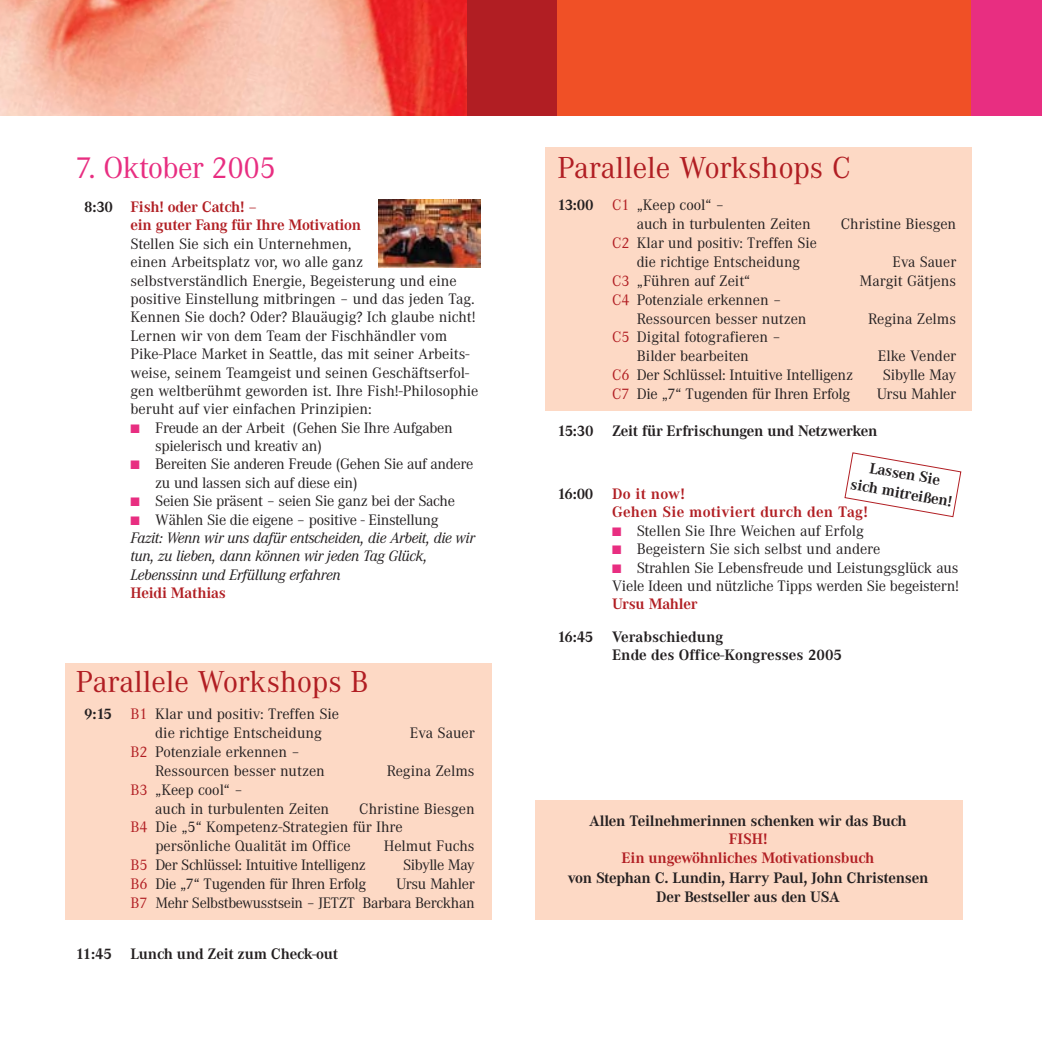
<style>
.page{position:relative;width:1042px;height:1042px;background:#fff}
.page>*{position:absolute;margin:0;border:0;box-sizing:border-box;transform-origin:0 0}
.t1{font:31.5px "Corporate A";color:#b11e23}
.t2{font:31.5px "Corporate A";letter-spacing:-.015em;color:#e82e81}
.t3{font:15.75px/18.4px "Corporate A";color:#231f20}
.t4{font:15.75px/18.4px "Corporate A";letter-spacing:-.02em;color:#231f20}
.t5{font:700 15.75px/19.2px "Corporate A";letter-spacing:-.015em;color:#231f20;text-align:center}
.t6{font:italic 15.75px/18.4px "Corporate A";letter-spacing:-.02em;color:#231f20}
.t7{font:700 15.75px/18.4px "Corporate A";letter-spacing:-.015em;color:#b11e23}
.t8{font:15.75px "Corporate A";letter-spacing:-.025em;color:#231f20}
.t9{font:700 15.75px/18.4px "Corporate A";letter-spacing:.015em;color:#b11e23}
.s1{color:#fff}
.s2{color:#231f20}
.s3{color:#e82e81}
.s4{font-style:normal}
.s5{font-weight:700}
.s6{color:#b11e23}
</style>
<div class="page">
<div style="left:65px;top:663px;width:426px;height:256px;background:#fdd9c5"></div>
<div style="left:545px;top:147px;width:426px;height:263px;background:#fdd9c5"></div>
<img style="left:0;top:0;width:467px;height:116px">
<div style="left:467px;top:0;width:90px;height:116px;background:#b11e23"></div>
<div style="left:557px;top:0;width:455px;height:116px;background:#f05026"></div>
<div style="left:970px;top:0;width:71px;height:116px;background:#e82e81"></div>
<div style="left:535px;top:800px;width:427px;height:120px;background:#fdd9c5"></div>
<svg style="left:844px;top:452px;width:117px;height:65px"></svg>
<img style="left:378px;top:199px;width:102px;height:69px">
<h1 class="t2" style="left:76px;top:156px;width:201px">7. Oktober 2005</h1>
<p class="t7" style="left:130px;top:199px;width:232px;text-indent:-55px"><span class="s1">0</span><span class="s2">8:30</span> Fish! oder Catch! –<br>ein guter Fang für Ihre Motivation</p>
<p class="t3" style="left:130px;top:236px;width:349px">Stellen Sie sich ein Unternehmen,<br>einen Arbeitsplatz vor, wo alle ganz selbstverständlich Energie, Begeisterung und eine positive Einstellung mitbringen – und das jeden Tag.<br>Kennen Sie doch? Oder? Blauäugig? Ich glaube nicht!<br>Lernen wir von dem Team der Fischhändler vom Pike-Place Market in Seattle, das mit seiner Arbeits&shy;weise, seinem Teamgeist und seinen Geschäftserfol&shy;gen weltberühmt geworden ist. Ihre Fish!-Philosophie beruht auf vier einfachen Prinzipien:</p>
<p class="t4" style="left:155px;top:419px;width:299px;text-indent:-25px"><span class="s3">■</span> Freude an der Arbeit (Gehen Sie Ihre Aufgaben spielerisch und kreativ an)</p>
<p class="t4" style="left:155px;top:456px;width:319px;text-indent:-25px"><span class="s3">■</span> Bereiten Sie anderen Freude (Gehen Sie auf andere zu und lassen sich auf diese ein)</p>
<p class="t4" style="left:130px;top:493px;width:326px"><span class="s3">■</span> Seien Sie präsent – seien Sie ganz bei der Sache</p>
<p class="t6" style="left:130px;top:511px;width:346px"><span class="s3">■</span> <span class="s4">Wählen Sie die eigene – positive - Einstellung </span>Fazit: Wenn wir uns dafür entscheiden, die Arbeit, die wir tun, zu lieben, dann können wir jeden Tag Glück, Lebenssinn und Erfüllung erfahren</p>
<p class="t7" style="left:130px;top:585px;width:97px">Heidi Mathias</p>
<h1 class="t1" style="left:76px;top:669px;width:294px">Parallele Workshops B</h1>
<p class="t3" style="left:155px;top:705px;width:185px;line-height:18.9px;text-indent:-71px"><span class="s5">9:15</span> <span class="s6">B1</span> Klar und positiv: Treffen Sie die richtige Entscheidung</p>
<p class="t3" style="left:155px;top:743px;width:171px;line-height:18.9px;text-indent:-25px"><span class="s6">B2</span> Potenziale erkennen –<br>Ressourcen besser nutzen</p>
<p class="t3" style="left:410px;top:724px;width:66px">Eva Sauer</p>
<p class="t3" style="left:386px;top:762px;width:89px">Regina Zelms</p>
<p class="t3" style="left:155px;top:781px;width:175px;line-height:18.9px;text-indent:-25px"><span class="s6">B3</span> „Keep cool“ –<br>auch in turbulenten Zeiten</p>
<p class="t3" style="left:359px;top:800px;width:117px">Christine Biesgen</p>
<p class="t3" style="left:130px;top:819px;width:274px"><span class="s6">B4</span> Die „5“ Kompetenz-Strategien für Ihre</p>
<p class="t3" style="left:155px;top:838px;width:197px">persönliche Qualität im Office</p>
<p class="t3" style="left:383px;top:838px;width:92px">Helmut Fuchs</p>
<p class="t8" style="left:130px;top:859px;width:237px"><span class="s6">B5</span> Der Schlüssel: Intuitive Intelligenz</p>
<p class="t8" style="left:403px;top:859px;width:73px">Sibylle May</p>
<p class="t4" style="left:130px;top:876px;width:237px"><span class="s6">B6</span> Die „7“ Tugenden für Ihren Erfolg</p>
<p class="t4" style="left:130px;top:875px;width:345px;line-height:18.9px;text-align:right">Ursu Mahler<br><span class="s6">B7</span> Mehr Selbstbewusstsein – JETZT Barbara Berckhan</p>
<p class="t5" style="left:76px;top:944px;width:264px">11:45 Lunch und Zeit zum Check-out</p>
<h1 class="t1" style="left:557px;top:156px;width:295px">Parallele Workshops C</h1>
<p class="t3" style="left:636px;top:197px;width:175px;line-height:18.9px;text-indent:-79px"><span class="s5">13:00</span> <span class="s6">C1</span> „Keep cool“ –<br>auch in turbulenten Zeiten</p>
<p class="t3" style="left:840px;top:216px;width:117px">Christine Biesgen</p>
<p class="t3" style="left:612px;top:234px;width:206px;line-height:18.9px;text-align:center"><span class="s6">C2</span> Klar und positiv: Treffen Sie die richtige Entscheidung</p>
<p class="t3" style="left:892px;top:254px;width:65px">Eva Sauer</p>
<p class="t3" style="left:612px;top:273px;width:140px"><span class="s6">C3</span> „Führen auf Zeit“</p>
<p class="t3" style="left:859px;top:273px;width:98px">Margit Gätjens</p>
<p class="t3" style="left:636px;top:291px;width:171px;line-height:18.9px;text-indent:-25px"><span class="s6">C4</span> Potenziale erkennen –<br>Ressourcen besser nutzen</p>
<p class="t3" style="left:868px;top:310px;width:89px">Regina Zelms</p>
<p class="t3" style="left:612px;top:329px;width:170px;line-height:18.9px;text-align:center"><span class="s6">C5</span> Digital fotografieren –<br>Bilder bearbeiten</p>
<p class="t3" style="left:877px;top:348px;width:80px">Elke Vender</p>
<p class="t3" style="left:612px;top:367px;width:242px"><span class="s6">C6</span> Der Schlüssel: Intuitive Intelligenz</p>
<p class="t3" style="left:882px;top:367px;width:75px">Sibylle May</p>
<p class="t3" style="left:612px;top:386px;width:240px"><span class="s6">C7</span> Die „7“ Tugenden für Ihren Erfolg</p>
<p class="t3" style="left:876px;top:386px;width:81px">Ursu Mahler</p>
<p class="t5" style="left:557px;top:422px;width:321px">15:30 Zeit für Erfrischungen und Netzwerken</p>
<p class="t5" style="left:855px;top:456px;width:104px;rotate:10deg">Lassen Sie sich mitreißen!</p>
<p class="t9" style="left:612px;top:486px;width:257px;text-indent:-55px"><span class="s2">16:00</span> Do it now!<br>Gehen Sie motiviert durch den Tag!</p>
<p class="t3" style="left:612px;top:522px;width:253px"><span class="s3">■</span> Stellen Sie Ihre Weichen auf Erfolg</p>
<p class="t3" style="left:612px;top:541px;width:270px"><span class="s3">■</span> Begeistern Sie sich selbst und andere</p>
<p class="t3" style="left:612px;top:559px;width:348px"><span class="s3">■</span> Strahlen Sie Lebensfreude und Leistungsglück aus<br>Viele Ideen und nützliche Tipps werden Sie begeistern!</p>
<p class="t7" style="left:612px;top:596px;width:87px">Ursu Mahler</p>
<p class="t5" style="left:612px;top:628px;width:231px;line-height:18.4px;text-align:left;text-indent:-55px">16:45 Verabschiedung<br>Ende des Office-Kongresses 2005</p>
<p class="t5" style="left:589px;top:812px;width:319px">Allen Teilnehmerinnen schenken wir das Buch</p>
<p class="t7" style="left:621px;top:830px;width:254px;line-height:19.2px;text-align:center">FISH!<br>Ein ungewöhnliches Motivationsbuch</p>
<p class="t5" style="left:567px;top:869px;width:362px">von Stephan C. Lundin, Harry Paul, John Christensen<br>Der Bestseller aus den USA</p>
</div>
